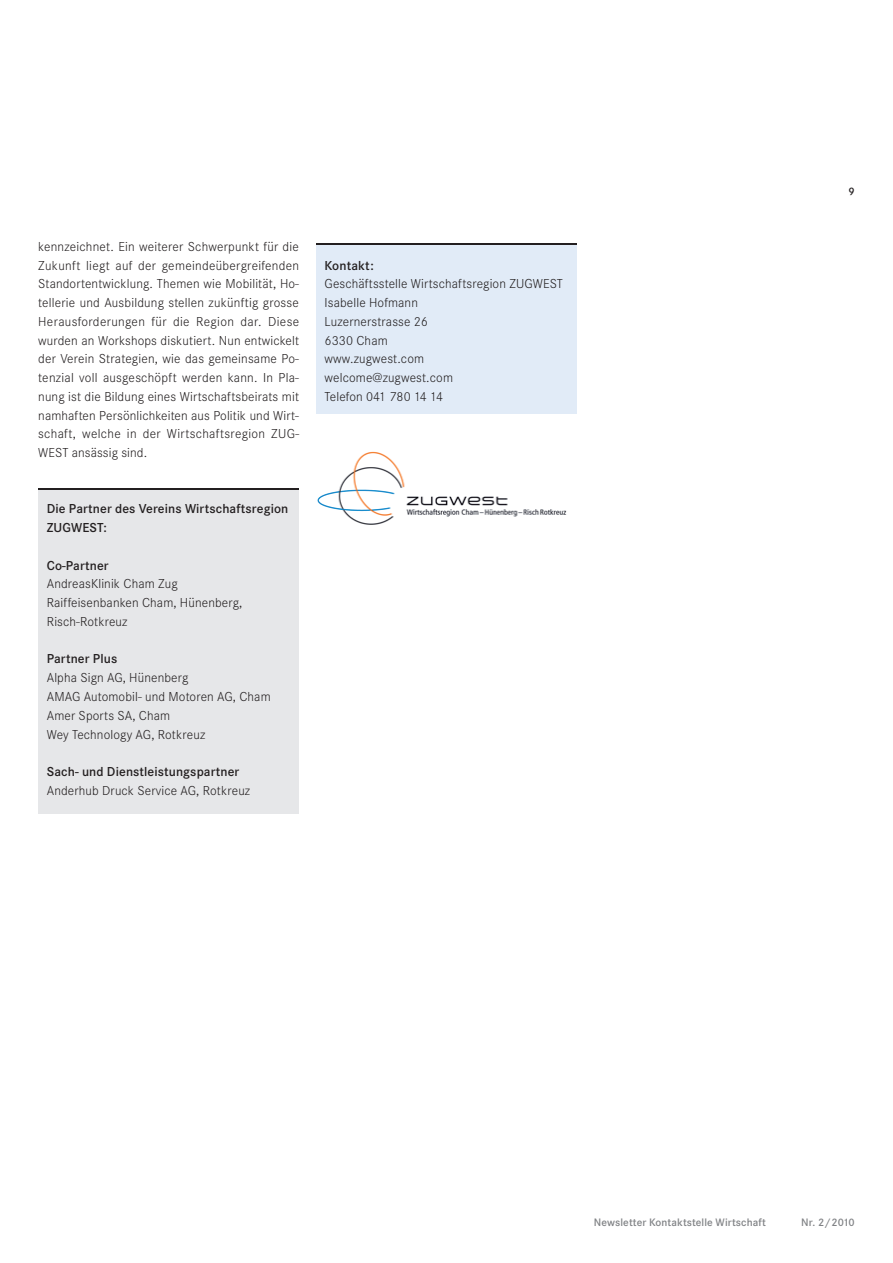
<style>
.page{position:relative;width:893px;height:1263px;background:#fff}
.page>*{position:absolute;margin:0;border:0;box-sizing:border-box;transform-origin:0 0}
.t1{font:300 13.5px/18.8px "Corporate S";letter-spacing:.01em;color:#231f20}
.t2{font:600 13.5px/18.8px "Corporate S";letter-spacing:.01em;color:#231f20}
.t3{font:600 11.25px "Corporate S";letter-spacing:.01em;color:#808285}
.t4{font:600 11.25px "Corporate S";color:#231f20}
</style>
<div class="page">
<img style="left:317px;top:451px;width:250px;height:74px">
<div style="left:316px;top:243px;width:261px;height:170px;background:#e1ebf7"></div>
<div style="left:38px;top:490px;width:261px;height:324px;background:#e6e7e9"></div>
<hr style="left:316px;top:243px;width:261px;height:1px;background:#231f20">
<hr style="left:38px;top:488px;width:261px;height:2px;background:#231f20">
<p class="t1" style="left:38px;top:237px;width:262px;text-align:justify">kennzeichnet. Ein weiterer Schwerpunkt für die Zukunft liegt auf der gemeindeübergreifenden Standortentwicklung. Themen wie Mobilität, Ho&shy;tellerie und Ausbildung stellen zukünftig grosse Herausforderungen für die Region dar. Diese wurden an Workshops diskutiert. Nun entwickelt der Verein Strategien, wie das gemeinsame Po&shy;tenzial voll ausgeschöpft werden kann. In Pla&shy;nung ist die Bildung eines Wirtschaftsbeirats mit namhaften Persönlichkeiten aus Politik und Wirt&shy;schaft, welche in der Wirtschaftsregion ZUG-WEST ansässig sind.</p>
<p class="t2" style="left:47px;top:500px;width:243px">Die Partner des Vereins Wirtschaftsregion<br>ZUGWEST:</p>
<p class="t2" style="left:47px;top:556px;width:63px">Co-Partner</p>
<p class="t1" style="left:47px;top:575px;width:197px">AndreasKlinik Cham Zug<br>Raiffeisenbanken Cham, Hünenberg,<br>Risch-Rotkreuz</p>
<p class="t2" style="left:47px;top:650px;width:72px">Partner Plus</p>
<p class="t1" style="left:47px;top:669px;width:225px">Alpha Sign AG, Hünenberg<br>AMAG Automobil- und Motoren AG, Cham<br>Amer Sports SA, Cham<br>Wey Technology AG, Rotkreuz</p>
<p class="t2" style="left:47px;top:762px;width:194px">Sach- und Dienstleistungspartner</p>
<p class="t1" style="left:47px;top:781px;width:205px">Anderhub Druck Service AG, Rotkreuz</p>
<p class="t2" style="left:325px;top:256px;width:51px">Kontakt :</p>
<p class="t1" style="left:325px;top:275px;width:240px">Geschäftsstelle Wirtschaftsregion ZUGWEST<br>Isabelle Hofmann<br>Luzernerstrasse 26<br>6330 Cham<br>www.zugwest.com<br>welcome@zugwest.com<br>Telefon 041 780 14 14</p>
<p class="t4" style="left:848px;top:185px;width:8px">9</p>
<p class="t3" style="left:594px;top:1216px;width:174px">Newsletter Kontaktstelle Wirtschaft</p>
<p class="t3" style="left:801px;top:1216px;width:55px">Nr. 2/ 2010</p>
</div>
